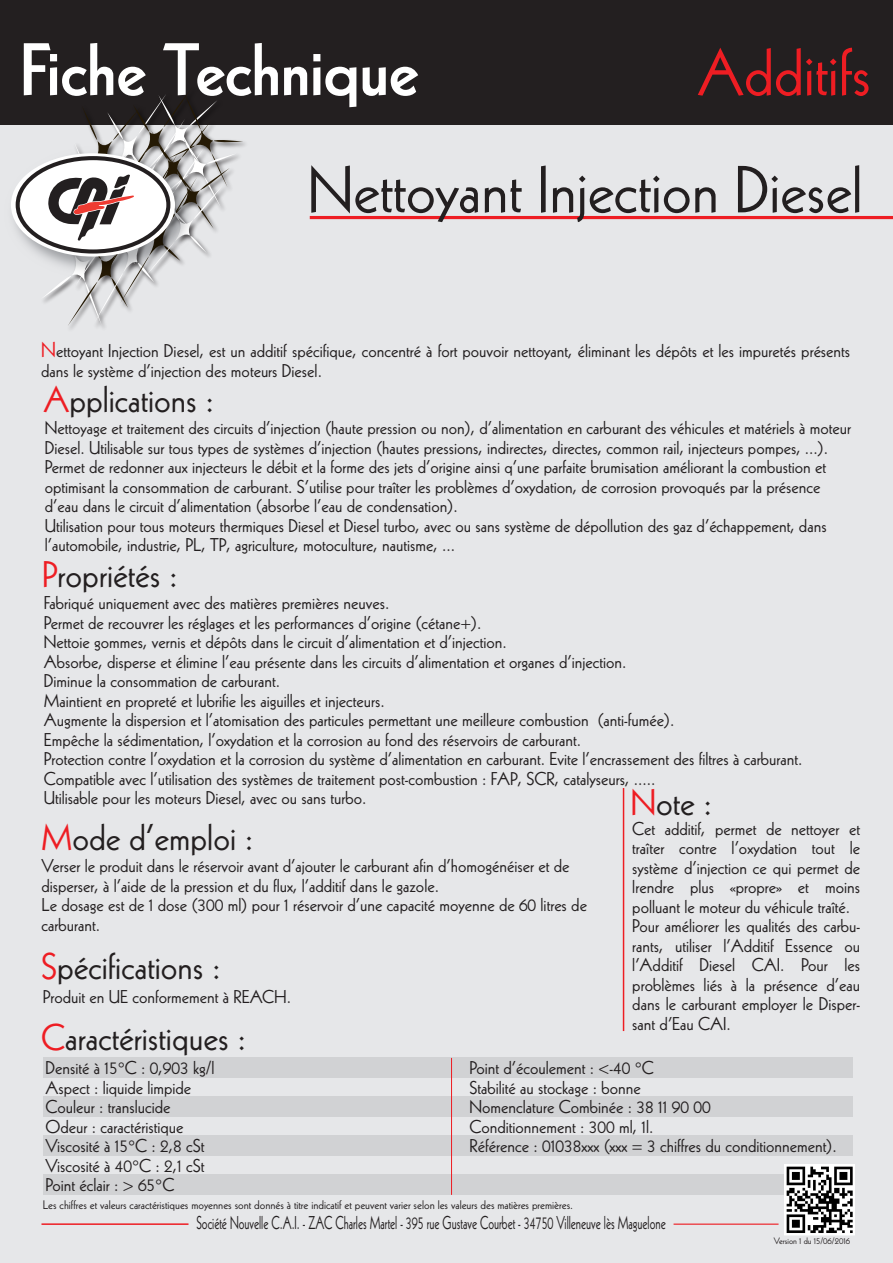
<style>
.page{position:relative;width:893px;height:1263px;background:#fff}
.page>*{position:absolute;margin:0;border:0;box-sizing:border-box;transform-origin:0 0}
.t1{font:800 72px "Kabel";color:#fff}
.t2{font:64.5px "Kabel";color:#231f20}
.t3{font:64.5px "Kabel";color:#ee1d23}
.t4{font:36px "Kabel";color:#231f20}
.t5{font:18px/19.5px "Kabel";color:#231f20}
.t6{font:18px "Kabel";color:#231f20;scale:.69 1}
.t7{font:12px "Kabel";color:#231f20}
.t8{font:9px "Kabel";color:#231f20}
.s1{font-size:21px;color:#ee1d23}
.s2{color:#ee1d23}
</style>
<div class="page">
<div style="left:0;top:1px;width:893px;height:1262px;background:#e6e7e9"></div>
<div style="left:0;top:0;width:893px;height:124px;background:#231f20"></div>
<img style="left:13px;top:165px;width:28px;height:91px">
<svg style="left:18px;top:158px;width:150px;height:93px"></svg>
<svg style="left:41px;top:92px;width:202px;height:234px"></svg>
<hr style="left:310px;top:216px;width:583px;height:3px;background:#ee1d23">
<hr style="left:623px;top:788px;width:1px;height:243px;background:#ee1d23">
<div style="left:43px;top:1057px;width:810px;height:20px;background:#d1d2d4"></div>
<div style="left:43px;top:1096px;width:810px;height:20px;background:#d1d2d4"></div>
<div style="left:43px;top:1136px;width:810px;height:20px;background:#d1d2d4"></div>
<div style="left:43px;top:1175px;width:810px;height:20px;background:#d1d2d4"></div>
<hr style="left:451px;top:1058px;width:1px;height:137px;background:#ee1d23">
<hr style="left:41px;top:1223px;width:148px;height:2px;background:#ee1d23">
<hr style="left:674px;top:1223px;width:104px;height:2px;background:#ee1d23">
<img style="left:784px;top:1164px;width:71px;height:71px">
<h1 class="t1" style="left:20px;top:28px;width:400px">Fiche Technique</h1>
<h2 class="t3" style="left:697px;top:35px;width:175px">Additifs</h2>
<h2 class="t2" style="left:308px;top:152px;width:556px">Nettoyant Injection Diesel</h2>
<p class="t5" style="left:41px;top:341px;width:810px"><span class="s1">N</span>ettoyant Injection Diesel, est un additif spécifique, concentré à fort pouvoir nettoyant, éliminant les dépôts et les impuretés présents dans le système d’injection des moteurs Diesel.</p>
<h3 class="t4" style="left:43px;top:378px;width:172px"><span class="s2">A</span>pplications :</h3>
<p class="t5" style="left:45px;top:418px;width:808px">Nettoyage et traitement des circuits d’injection (haute pression ou non), d’alimentation en carburant des véhicules et matériels à moteur Diesel. Utilisable sur tous types de systèmes d’injection (hautes pressions, indirectes, directes, common rail, injecteurs pompes, ...).<br>Permet de redonner aux injecteurs le débit et la forme des jets d’origine ainsi q’une parfaite brumisation améliorant la combustion et optimisant la consommation de carburant. S’utilise pour traîter les problèmes d’oxydation, de corrosion provoqués par la présence d’eau dans le circuit d’alimentation (absorbe l’eau de condensation).<br>Utilisation pour tous moteurs thermiques Diesel et Diesel turbo, avec ou sans système de dépollution des gaz d’échappement, dans l’automobile, industrie, PL, TP, agriculture, motoculture, nautisme, ...</p>
<h3 class="t4" style="left:42px;top:553px;width:137px"><span class="s2">P</span>ropriétés :</h3>
<p class="t5" style="left:44px;top:593px;width:760px">Fabriqué uniquement avec des matières premières neuves.<br>Permet de recouvrer les réglages et les performances d’origine (cétane+).<br>Nettoie gommes, vernis et dépôts dans le circuit d’alimentation et d’injection.<br>Absorbe, disperse et élimine l’eau présente dans les circuits d’alimentation et organes d’injection.<br>Diminue la consommation de carburant.<br>Maintient en propreté et lubrifie les aiguilles et injecteurs.<br>Augmente la dispersion et l’atomisation des particules permettant une meilleure combustion (anti-fumée).<br>Empêche la sédimentation, l’oxydation et la corrosion au fond des réservoirs de carburant.<br>Protection contre l’oxydation et la corrosion du système d’alimentation en carburant. Evite l’encrassement des filtres à carburant.<br>Compatible avec l’utilisation des systèmes de traitement post-combustion : FAP, SCR, catalyseurs, .....<br>Utilisable pour les moteurs Diesel, avec ou sans turbo.</p>
<h3 class="t4" style="left:631px;top:781px;width:83px"><span class="s2">N</span>ote :</h3>
<p class="t5" style="left:632px;top:819px;width:229px">Cet additif, permet de nettoyer et traîter contre l’oxydation tout le système d’injection ce qui permet de lrendre plus «propre» et moins polluant le moteur du véhicule traîté.<br>Pour améliorer les qualités des carbu&shy;rants, utiliser l’Additif Essence ou l’Additif Diesel CAI. Pour les problèmes liés à la présence d’eau dans le carburant employer le Disper&shy;sant d’Eau CAI.</p>
<h3 class="t4" style="left:41px;top:817px;width:214px"><span class="s2">M</span>ode d’emploi :</h3>
<p class="t5" style="left:41px;top:856px;width:547px">Verser le produit dans le réservoir avant d’ajouter le carburant afin d’homogénéiser et de disperser, à l’aide de la pression et du flux, l’additif dans le gazole.<br>Le dosage est de 1 dose (300 ml) pour 1 réservoir d’une capacité moyenne de 60 litres de carburant.</p>
<h3 class="t4" style="left:41px;top:945px;width:181px"><span class="s2">S</span>pécifications :</h3>
<p class="t5" style="left:43px;top:987px;width:250px">Produit en UE conformement à REACH.</p>
<h3 class="t4" style="left:41px;top:1016px;width:206px"><span class="s2">C</span>aractéristiques :</h3>
<p class="t5" style="left:45px;top:1058px;width:171px">Densité à 15°C : 0,903 kg/l<br>Aspect : liquide limpide<br>Couleur : translucide<br>Odeur : caractéristique<br>Viscosité à 15°C : 2,8 cSt<br>Viscosité à 40°C : 2,1 cSt<br>Point éclair : &gt; 65°C</p>
<p class="t5" style="left:469px;top:1058px;width:369px">Point d’écoulement : &lt;-40 °C<br>Stabilité au stockage : bonne<br>Nomenclature Combinée : 38 11 90 00<br>Conditionnement : 300 ml, 1l.<br>Référence : 01038xxx (xxx = 3 chiffres du conditionnement).</p>
<p class="t7" style="left:43px;top:1197px;width:532px">Les chiffres et valeurs caractéristiques moyennes sont donnés à titre indicatif et peuvent varier selon les valeurs des matières premières.</p>
<p class="t6" style="left:196px;top:1212px;width:682px">Société Nouvelle C.A.I. - ZAC Charles Martel - 395 rue Gustave Courbet - 34750 Villeneuve lès Maguelone</p>
<p class="t8" style="left:774px;top:1235px;width:78px">Version 1 du 15/06/2016</p>
</div>
